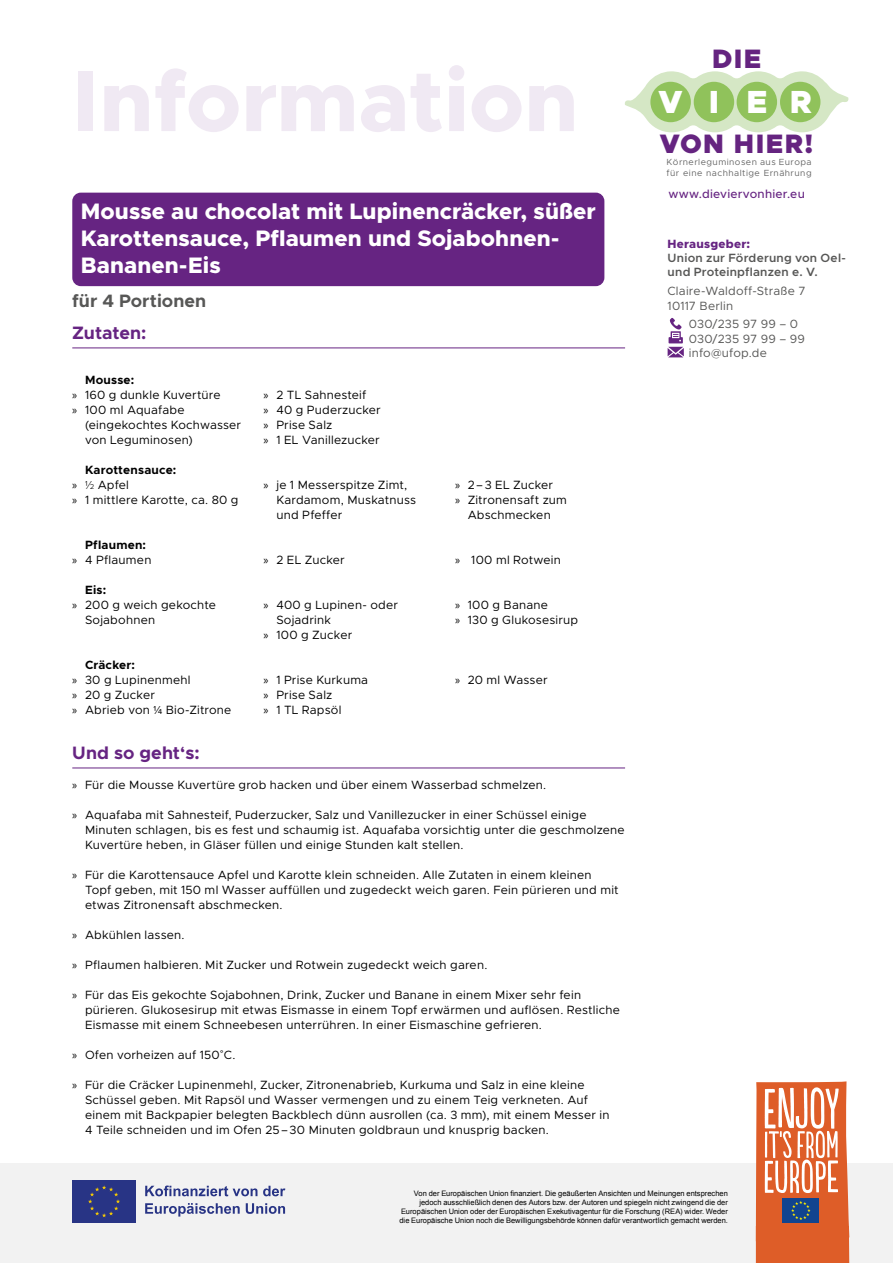
<style>
.page{position:relative;width:893px;height:1263px;background:#fff}
.page>*{position:absolute;margin:0;border:0;box-sizing:border-box;transform-origin:0 0}
.t1{font:800 87px "Metropolis";color:#f0e9f3}
.t2{font:900 32.1px "Metropolis";color:#fff}
.t3{font:900 26.7px "Metropolis";letter-spacing:.055em;color:#652480}
.t4{font:800 22.5px/27px "Metropolis";letter-spacing:.005em;color:#fff}
.t5{font:700 18px "Metropolis";color:#662482}
.t6{font:700 18px "Metropolis";letter-spacing:.005em;color:#575756}
.t7{font:12px/15px "Metropolis";letter-spacing:.02em;color:#000}
.t8{font:12px/14.4px "Metropolis";letter-spacing:.015em;color:#575756}
.t9{font:600 12px/14.4px "Metropolis";letter-spacing:.02em;color:#575756}
.t10{font:700 12px/15px "Metropolis";letter-spacing:.02em;color:#000}
.t11{font:500 12px "Metropolis";letter-spacing:.02em;color:#662482}
.t12{font:800 12px "Metropolis";letter-spacing:.02em;color:#662482}
.t13{font:8.85px/10.6px "Metropolis";letter-spacing:.05em;color:#676767}
.t14{font:7.5px/9px "Arial";color:#000;text-align:right}
.s1{font-weight:700}
.s2{font-family:"Myriad Pro"}
.s3{font-family:"Proxima Nova";font-weight:300}
.s4{font-family:"Myriad Pro";font-weight:400}
.s5{font-weight:400}
.s6{font-family:"Proxima Nova"}
.s7{font-family:"Nexa";font-weight:300}
</style>
<div class="page">
<div style="left:0;top:1163px;width:893px;height:100px;background:#f2f2f2"></div>
<div style="left:72px;top:1180px;width:64px;height:43px;background:#283485"></div>
<svg style="left:88px;top:1185px;width:32px;height:32px"></svg>
<svg style="left:145px;top:1185px;width:112px;height:11px"></svg>
<svg style="left:263px;top:1186px;width:22px;height:10px"></svg>
<svg style="left:145px;top:1203px;width:95px;height:13px"></svg>
<svg style="left:246px;top:1203px;width:39px;height:11px"></svg>
<div style="left:72px;top:193px;width:532px;height:93px;background:#662482;border-radius:9px"></div>
<hr style="left:72px;top:348px;width:553px;height:1px;background:#662482">
<hr style="left:72px;top:768px;width:553px;height:1px;background:#662482">
<svg style="left:625px;top:71px;width:223px;height:61px"></svg>
<div style="left:650px;top:82px;width:41px;height:40px;background:#90c25b;border-radius:50%"></div>
<div style="left:694px;top:82px;width:40px;height:40px;background:#90c25b;border-radius:50%"></div>
<div style="left:737px;top:82px;width:40px;height:40px;background:#90c25b;border-radius:50%"></div>
<div style="left:780px;top:82px;width:40px;height:40px;background:#90c25b;border-radius:50%"></div>
<svg style="left:756px;top:1081px;width:93px;height:182px"></svg>
<svg style="left:668px;top:318px;width:16px;height:39px"></svg>
<h1 class="t1" style="left:72px;top:46px;width:508px">Information</h1>
<h3 class="t4" style="left:81px;top:198px;width:517px">Mousse au chocolat mit Lupinencräcker, süßer<br>Karottensauce, Pflaumen und Sojabohnen-<br>Bananen-Eis</h3>
<h3 class="t6" style="left:72px;top:290px;width:136px">für 4 Portionen</h3>
<h3 class="t5" style="left:72px;top:321px;width:76px">Zutaten:</h3>
<p class="t7" style="left:72px;top:372px;width:150px;text-indent:13px"><span class="s1">Mousse:<br></span><span class="s2">»</span> 160 g dunkle Kuvertüre <span class="s2">»</span> 100 ml Aquafabe</p>
<p class="t7" style="left:85px;top:417px;width:158px">(eingekochtes Kochwasser von Leguminosen)</p>
<p class="t7" style="left:264px;top:387px;width:119px"><span class="s2">»</span> 2 TL Sahnesteif<br><span class="s2">»</span> 40 g Puderzucker <span class="s2">»</span> Prise Salz<br><span class="s2">»</span> 1 EL Vanillezucker</p>
<p class="t7" style="left:72px;top:462px;width:168px;text-indent:13px"><span class="s1">Karottensauce:<br></span><span class="s2">»</span> <span class="s3">½</span> Apfel<br><span class="s2">»</span> 1 mittlere Karotte, ca. 80 g</p>
<p class="t10" style="left:72px;top:537px;width:81px;text-indent:13px">Pflaumen: <span class="s4">»</span> <span class="s5">4 Pflaumen</span></p>
<p class="t10" style="left:85px;top:582px;width:23px">Eis:</p>
<p class="t7" style="left:72px;top:597px;width:145px"><span class="s2">»</span> 200 g weich gekochte</p>
<p class="t7" style="left:85px;top:612px;width:72px">Sojabohnen</p>
<p class="t7" style="left:72px;top:657px;width:161px;text-indent:13px"><span class="s1">Cräcker:<br></span><span class="s2">»</span> 30 g Lupinenmehl<br><span class="s2">»</span> 20 g Zucker<br><span class="s2">»</span> Abrieb von <span class="s6">¼</span> Bio-Zitrone</p>
<p class="t7" style="left:276px;top:477px;width:141px;text-indent:-13px"><span class="s2">»</span> je 1 Messerspitze Zimt,<br>Kardamom, Muskatnuss und Pfeffer</p>
<p class="t7" style="left:455px;top:477px;width:100px"><span class="s2">»</span> 2–3 EL Zucker</p>
<p class="t7" style="left:455px;top:492px;width:114px"><span class="s2">»</span> Zitronensaft zum</p>
<p class="t7" style="left:468px;top:507px;width:85px">Abschmecken</p>
<p class="t7" style="left:264px;top:552px;width:83px"><span class="s2">»</span> 2 EL Zucker</p>
<p class="t7" style="left:455px;top:552px;width:107px"><span class="s2">»</span> 100 ml Rotwein</p>
<p class="t7" style="left:264px;top:597px;width:136px"><span class="s2">»</span> 400 g Lupinen- oder</p>
<p class="t7" style="left:276px;top:612px;width:56px">Sojadrink</p>
<p class="t7" style="left:264px;top:627px;width:90px"><span class="s2">»</span> 100 g Zucker</p>
<p class="t7" style="left:455px;top:597px;width:125px"><span class="s2">»</span> 100 g Banane<br><span class="s2">»</span> 130 g Glukosesirup</p>
<p class="t7" style="left:264px;top:672px;width:106px"><span class="s2">»</span> 1 Prise Kurkuma <span class="s2">»</span> Prise Salz<br><span class="s2">»</span> 1 TL Rapsöl</p>
<p class="t7" style="left:455px;top:672px;width:94px"><span class="s2">»</span> 20 ml Wasser</p>
<h3 class="t5" style="left:72px;top:741px;width:129px">Und so geht‘s:</h3>
<p class="t7" style="left:72px;top:777px;width:475px"><span class="s2">»</span> Für die Mousse Kuvertüre grob hacken und über einem Wasserbad schmelzen.</p>
<p class="t7" style="left:85px;top:807px;width:541px;text-indent:-13px"><span class="s2">»</span> Aquafaba mit Sahnesteif, Puderzucker, Salz und Vanillezucker in einer Schüssel einige<br>Minuten schlagen, bis es fest und schaumig ist. Aquafaba vorsichtig unter die geschmolzene<br>Kuvertüre heben, in Gläser füllen und einige Stunden kalt stellen.</p>
<p class="t7" style="left:85px;top:867px;width:535px;text-indent:-13px"><span class="s2">»</span> Für die Karottensauce Apfel und Karotte klein schneiden. Alle Zutaten in einem kleinen<br>Topf geben, mit 150 ml Wasser auffüllen und zugedeckt weich garen. Fein pürieren und mit etwas Zitronensaft abschmecken.</p>
<p class="t7" style="left:72px;top:927px;width:114px"><span class="s2">»</span> Abkühlen lassen.</p>
<p class="t7" style="left:72px;top:957px;width:417px"><span class="s2">»</span> Pflaumen halbieren. Mit Zucker und Rotwein zugedeckt weich garen.</p>
<p class="t7" style="left:85px;top:987px;width:536px;text-indent:-13px"><span class="s2">»</span> Für das Eis gekochte Sojabohnen, Drink, Zucker und Banane in einem Mixer sehr fein pürieren. Glukosesirup mit etwas Eismasse in einem Topf erwärmen und auflösen. Restliche<br>Eismasse mit einem Schneebesen unterrühren. In einer Eismaschine gefrieren.</p>
<p class="t7" style="left:72px;top:1047px;width:165px"><span class="s2">»</span> Ofen vorheizen auf 150<span class="s7">°</span>C.</p>
<p class="t7" style="left:85px;top:1077px;width:526px;text-indent:-13px"><span class="s2">»</span> Für die Cräcker Lupinenmehl, Zucker, Zitronenabrieb, Kurkuma und Salz in eine kleine Schüssel geben. Mit Rapsöl und Wasser vermengen und zu einem Teig verkneten. Auf einem mit Backpapier belegten Backblech dünn ausrollen (ca. 3 mm), mit einem Messer in 4 Teile schneiden und im Ofen 25–30 Minuten goldbraun und knusprig backen.</p>
<h3 class="t3" style="left:712px;top:42px;width:50px">DIE</h3>
<h2 class="t2" style="left:659px;top:82px;width:155px">VIER</h2>
<h3 class="t3" style="left:660px;top:127px;width:155px">VON HIER!</h3>
<p class="t13" style="left:667px;top:157px;width:147px">Körnerleguminosen aus Europa für eine nachhaltige Ernährung</p>
<p class="t11" style="left:668px;top:186px;width:138px">www.dieviervonhier.eu</p>
<p class="t12" style="left:668px;top:236px;width:84px">Herausgeber:</p>
<p class="t9" style="left:668px;top:251px;width:180px">Union zur Förderung von Oel&shy;und Proteinpflanzen e. V.</p>
<p class="t8" style="left:668px;top:284px;width:139px">Claire-Waldoff-Straße 7<br>10117 Berlin</p>
<p class="t8" style="left:689px;top:317px;width:118px">030/235 97 99 – 0<br>030/235 97 99 – 99 info@ufop.de</p>
<p class="t14" style="left:399px;top:1188px;width:330px">Von der Europäischen Union finanziert. Die geäußerten Ansichten und Meinungen entsprechen jedoch ausschließlich denen des Autors bzw. der Autoren und spiegeln nicht zwingend die der Europäischen Union oder der Europäischen Exekutivagentur für die Forschung (REA) wider. Weder die Europäische Union noch die Bewilligungsbehörde können dafür verantwortlich gemacht werden.</p>
</div>
